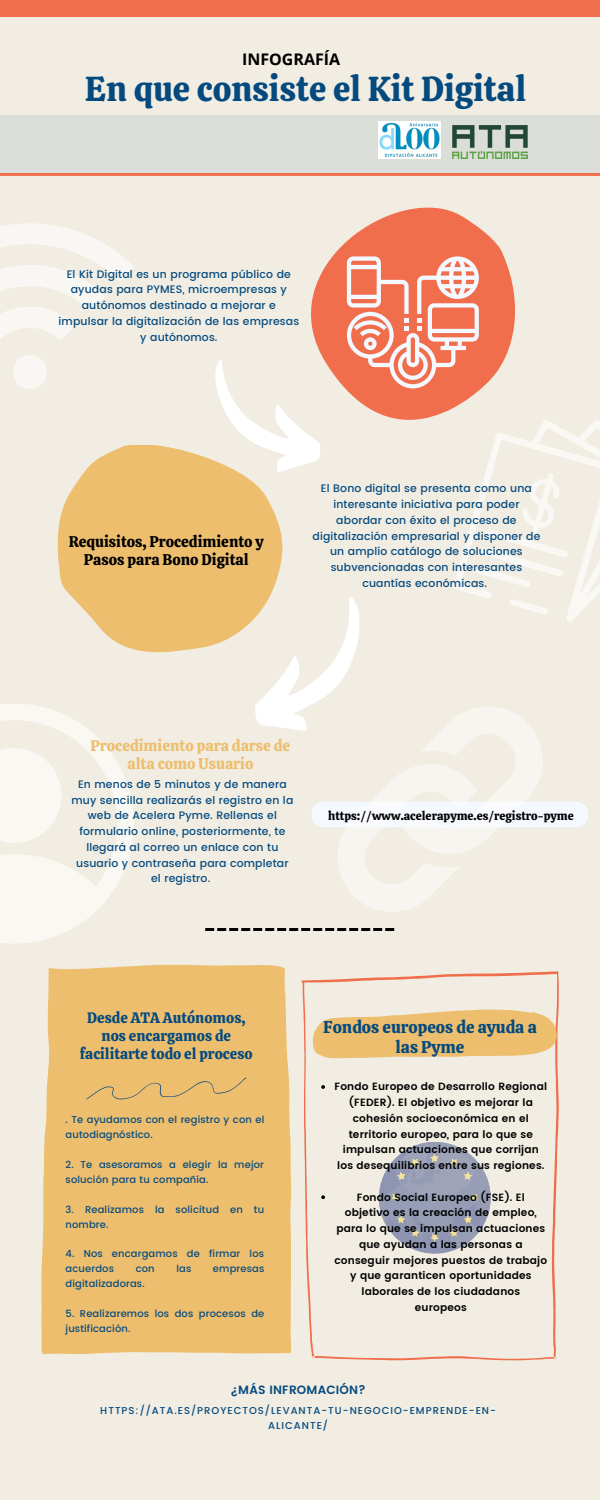
<style>
.page{position:relative;width:600px;height:1500px;background:#f1ede2}
.page>*{position:absolute;margin:0;border:0;box-sizing:border-box;transform-origin:0 0}
.t1{font:34.5px "Calistoga";color:#054a7f}
.t2{font:17px/20.2px "Calistoga";color:#054a7f;text-align:center}
.t3{font:700 16px "Open Sans";color:#000}
.t4{font:15.4px/18px "Calistoga";color:#000;text-align:center}
.t5{font:15.4px/18px "Calistoga";color:#edbe6e;text-align:center}
.t6{font:15px/18px "Calistoga";color:#054a7f;text-align:center}
.t7{font:12px "Calistoga";color:#000}
.t8{font:600 12px "Poppins";letter-spacing:.015em;color:#054a7f}
.t9{font:500 10.9px/15.8px "Poppins";letter-spacing:.015em;color:#054a7f;text-align:center}
.t10{font:600 10.5px/15.8px "Poppins";letter-spacing:.015em;color:#000;text-align:center}
.t11{font:500 10px/15px "Poppins";letter-spacing:.1em;color:#054a7f;text-align:center}
.t12{font:500 9.9px/14.9px "Poppins";letter-spacing:.015em;color:#054a7f}
</style>
<div class="page">
<svg style="left:311px;top:207px;width:204px;height:213px;fill:#f16e4d"></svg>
<svg style="left:58px;top:445px;width:225px;height:208px;background:#edc47e"></svg>
<div style="left:41px;top:965px;width:250px;height:389px;background:#edbe6e"></div>
<svg style="left:302px;top:971px;width:256px;height:389px"></svg>
<svg style="left:313px;top:1010px;width:244px;height:48px;background:#edc47d"></svg>
<svg style="left:87px;top:1078px;width:159px;height:22px;background:#e4b96e"></svg>
<svg style="left:347px;top:256px;width:132px;height:132px;background:#f19a87"></svg>
<svg style="left:190px;top:354px;width:137px;height:133px"></svg>
<svg style="left:247px;top:591px;width:113px;height:140px"></svg>
<div style="left:0;top:0;width:600px;height:17px;background:#f16e4d"></div>
<svg style="left:205px;top:928px;width:189px;height:3px"></svg>
<div style="left:0;top:115px;width:600px;height:58px;background:#daddd8"></div>
<img style="left:379px;top:121px;width:61px;height:37px">
<img style="left:452px;top:125px;width:75px;height:33px">
<hr style="left:0;top:173px;width:600px;height:3px;background:#f16e4d">
<svg style="left:0;top:223px;width:134px;height:117px"></svg>
<div style="left:13px;top:355px;width:34px;height:34px;background:#f9f7f3;border-radius:50%"></div>
<svg style="left:452px;top:395px;width:148px;height:227px"></svg>
<svg style="left:0;top:704px;width:134px;height:239px"></svg>
<div style="left:312px;top:802px;width:276px;height:25px;background:#f4f8ff;border-radius:12px"></div>
<svg style="left:337px;top:706px;width:205px;height:205px"></svg>
<svg style="left:321px;top:1085px;width:4px;height:4px"></svg>
<svg style="left:321px;top:1195px;width:4px;height:4px"></svg>
<h3 class="t3" style="left:242px;top:48px;width:100px">INFOGRAFÍA</h3>
<h1 class="t1" style="left:85px;top:67px;width:443px">En que consiste el Kit Digital</h1>
<p class="t9" style="left:59px;top:266px;width:242px">El Kit Digital es un programa público de ayudas para PYMES, microempresas y autónomos destinado a mejorar e impulsar la digitalización de las empresas y autónomos.</p>
<h3 class="t4" style="left:69px;top:532px;width:197px">Requisitos, Procedimiento y<br>Pasos para Bono Digital</h3>
<p class="t9" style="left:312px;top:481px;width:229px">El Bono digital se presenta como una interesante iniciativa para poder abordar con éxito el proceso de digitalización empresarial y disponer de un amplio catálogo de soluciones subvencionadas con interesantes cuantías económicas.</p>
<h3 class="t5" style="left:91px;top:737px;width:201px">Procedimiento para darse de alta como Usuario</h3>
<p class="t9" style="left:71px;top:776px;width:223px">En menos de 5 minutos y de manera muy sencilla realizarás el registro en la web de Acelera Pyme. Rellenas el formulario online, posteriormente, te llegará al correo un enlace con tu usuario y contraseña para completar el registro.</p>
<p class="t7" style="left:328px;top:808px;width:247px">https://www.acelerapyme.es/registro-pyme</p>
<h3 class="t6" style="left:80px;top:1009px;width:174px">Desde ATA Autónomos, nos encargamos de facilitarte todo el proceso</h3>
<p class="t12" style="left:66px;top:1113px;width:200px">. Te ayudamos con el registro y con el autodiagnóstico.</p>
<p class="t12" style="left:66px;top:1157px;width:200px">2. Te asesoramos a elegir la mejor solución para tu compañía.</p>
<p class="t12" style="left:66px;top:1202px;width:200px">3. Realizamos la solicitud en tu nombre.</p>
<p class="t12" style="left:66px;top:1246px;width:200px">4. Nos encargamos de firmar los acuerdos</p>
<p class="t12" style="left:136px;top:1261px;width:21px">con</p>
<p class="t12" style="left:176px;top:1261px;width:16px">las</p>
<p class="t12" style="left:213px;top:1261px;width:53px">empresas</p>
<p class="t12" style="left:66px;top:1276px;width:81px">digitalizadoras.</p>
<p class="t12" style="left:66px;top:1306px;width:200px">5. Realizaremos los dos procesos de justificación.</p>
<h2 class="t2" style="left:323px;top:1017px;width:215px">Fondos europeos de ayuda a las Pyme</h2>
<p class="t10" style="left:335px;top:1079px;width:214px">Fondo Europeo de Desarrollo Regional (FEDER). El objetivo es mejorar la cohesión socioeconómica en el territorio europeo, para lo que se impulsan actuaciones que corrijan los desequilibrios entre sus regiones.</p>
<p class="t10" style="left:334px;top:1189px;width:214px">Fondo Social Europeo (FSE). El objetivo es la creación de empleo, para lo que se impulsan actuaciones que ayudan a las personas a conseguir mejores puestos de trabajo y que garanticen oportunidades laborales de los ciudadanos europeos</p>
<p class="t8" style="left:230px;top:1383px;width:137px">¿MÁS INFROMACIÓN?</p>
<p class="t11" style="left:100px;top:1403px;width:397px">HTTPS://ATA.ES/PROYECTOS/LEVANTA-TU-NEGOCIO-EMPRENDE-EN-<br>ALICANTE/</p>
</div>
